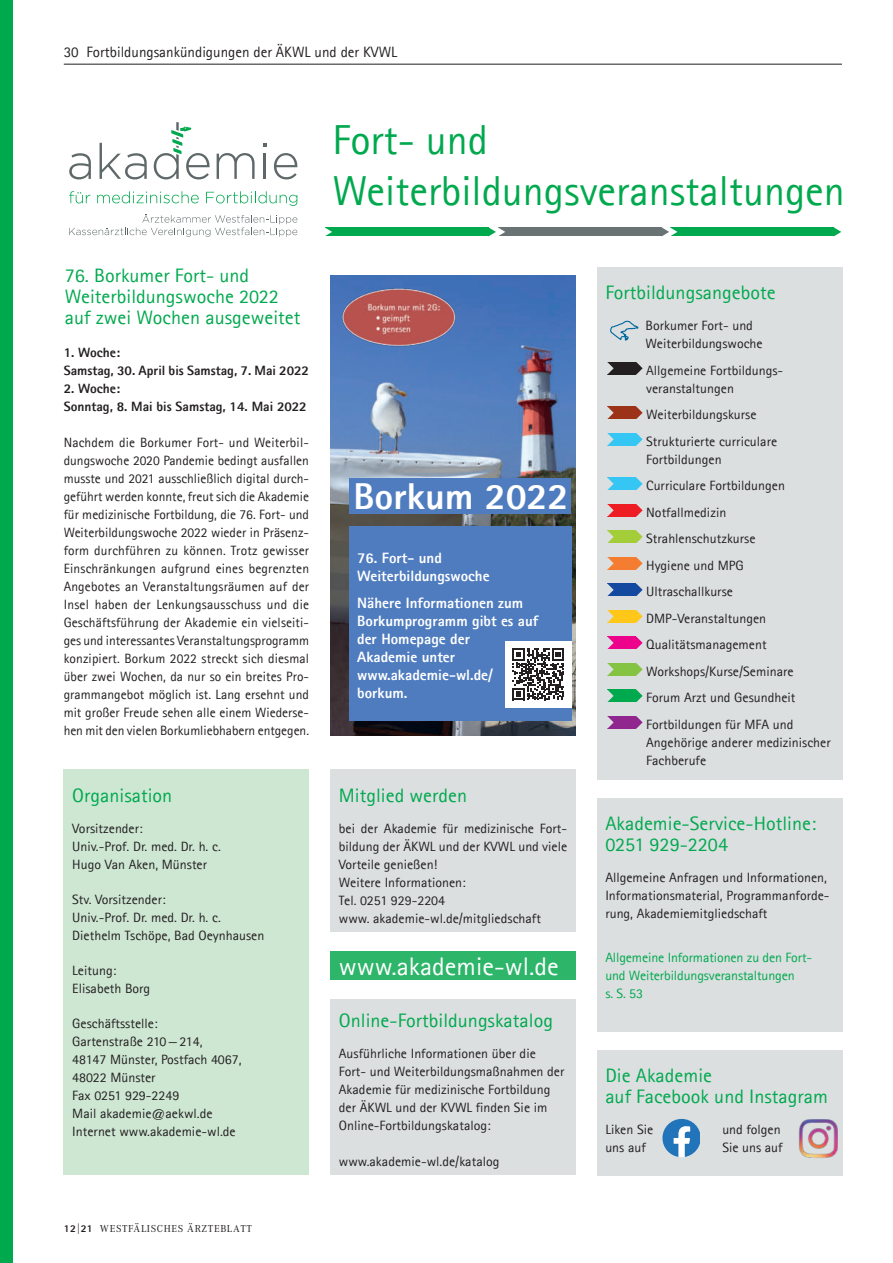
<style>
.page{position:relative;width:893px;height:1263px;background:#fff}
.page>*{position:absolute;margin:0;border:0;box-sizing:border-box;transform-origin:0 0}
.t1{font:42px/51px "Agfa Rotis Sans Serif";color:#00a94e}
.t2{font:800 37.5px "Agfa Rotis Sans Serif";color:#fff}
.t3{font:25.5px "Agfa Rotis Sans Serif";color:#fff}
.t4{font:19.5px/21px "Agfa Rotis Sans Serif";color:#00a94e}
.t5{font:800 15px/18px "Agfa Rotis Sans Serif";color:#fff}
.t6{font:15px "Agfa Rotis Sans Serif";color:#231f20}
.t7{font:13.5px/18px "Agfa Rotis Sans Serif";color:#231f20}
.t8{font:800 13.5px/18px "Agfa Rotis Sans Serif";color:#231f20}
.t9{font:13.5px/18px "Agfa Rotis Sans Serif";letter-spacing:-.01em;color:#00a94e}
.t10{font:10.5px "Corporate A Pro";letter-spacing:.06em;color:#231f20}
.s1{font-family:"Agfa Rotis Sans Serif";font-weight:800}
</style>
<div class="page">
<hr style="left:64px;top:64px;width:778px;height:1px;background:#231f20">
<div style="left:0;top:0;width:13px;height:1263px;background:#00a94e"></div>
<div style="left:64px;top:770px;width:245px;height:404px;background:#cee7d3"></div>
<svg style="left:69px;top:214px;width:228px;height:23px"></svg>
<svg style="left:69px;top:191px;width:21px;height:12px"></svg>
<svg style="left:97px;top:191px;width:102px;height:12px"></svg>
<svg style="left:206px;top:191px;width:91px;height:15px"></svg>
<hr style="left:264px;top:154px;width:2px;height:25px;background:#5f6869">
<svg style="left:274px;top:153px;width:23px;height:26px"></svg>
<svg style="left:217px;top:153px;width:38px;height:26px"></svg>
<svg style="left:100px;top:143px;width:47px;height:36px"></svg>
<svg style="left:69px;top:153px;width:22px;height:26px"></svg>
<svg style="left:154px;top:122px;width:56px;height:57px"></svg>
<div style="left:597px;top:267px;width:245px;height:513px;background:#dbdfe0"></div>
<svg style="left:610px;top:320px;width:29px;height:21px"></svg>
<div style="left:607px;top:362px;width:29px;height:13px;background:#231f20"></div>
<svg style="left:636px;top:362px;width:7px;height:13px"></svg>
<svg style="left:607px;top:362px;width:7px;height:13px"></svg>
<div style="left:607px;top:406px;width:29px;height:13px;background:#9c3319"></div>
<svg style="left:636px;top:406px;width:7px;height:13px"></svg>
<svg style="left:607px;top:406px;width:7px;height:13px"></svg>
<div style="left:607px;top:433px;width:29px;height:13px;background:#35c6f4"></div>
<svg style="left:636px;top:433px;width:7px;height:13px"></svg>
<svg style="left:607px;top:433px;width:7px;height:13px"></svg>
<div style="left:607px;top:477px;width:29px;height:13px;background:#35c6f4"></div>
<svg style="left:636px;top:477px;width:7px;height:13px"></svg>
<svg style="left:607px;top:477px;width:7px;height:13px"></svg>
<div style="left:607px;top:504px;width:29px;height:13px;background:#ee1d23"></div>
<svg style="left:636px;top:504px;width:7px;height:13px"></svg>
<svg style="left:607px;top:504px;width:7px;height:13px"></svg>
<div style="left:607px;top:530px;width:29px;height:13px;background:#a3cd39"></div>
<svg style="left:636px;top:530px;width:7px;height:13px"></svg>
<svg style="left:607px;top:530px;width:7px;height:13px"></svg>
<div style="left:607px;top:557px;width:29px;height:13px;background:#f47d31"></div>
<svg style="left:636px;top:557px;width:7px;height:13px"></svg>
<svg style="left:607px;top:557px;width:7px;height:13px"></svg>
<div style="left:607px;top:584px;width:29px;height:12px;background:#13499f"></div>
<svg style="left:636px;top:584px;width:7px;height:12px"></svg>
<svg style="left:607px;top:584px;width:7px;height:12px"></svg>
<div style="left:607px;top:610px;width:29px;height:13px;background:#fec719"></div>
<svg style="left:636px;top:610px;width:7px;height:13px"></svg>
<svg style="left:607px;top:610px;width:7px;height:13px"></svg>
<div style="left:607px;top:637px;width:29px;height:12px;background:#ed028c"></div>
<svg style="left:636px;top:637px;width:7px;height:12px"></svg>
<svg style="left:607px;top:637px;width:7px;height:12px"></svg>
<div style="left:607px;top:663px;width:29px;height:13px;background:#84c442"></div>
<svg style="left:636px;top:663px;width:7px;height:13px"></svg>
<svg style="left:607px;top:663px;width:7px;height:13px"></svg>
<div style="left:607px;top:690px;width:29px;height:12px;background:#00a94e"></div>
<svg style="left:636px;top:690px;width:7px;height:12px"></svg>
<svg style="left:607px;top:690px;width:7px;height:12px"></svg>
<div style="left:607px;top:716px;width:29px;height:13px;background:#8f278f"></div>
<svg style="left:636px;top:716px;width:7px;height:13px"></svg>
<svg style="left:607px;top:716px;width:7px;height:13px"></svg>
<div style="left:330px;top:999px;width:246px;height:175px;background:#dbdfe0"></div>
<div style="left:597px;top:798px;width:245px;height:233px;background:#dbdfe0"></div>
<div style="left:670px;top:227px;width:164px;height:9px;background:#00a94e"></div>
<svg style="left:834px;top:227px;width:7px;height:9px"></svg>
<div style="left:498px;top:227px;width:164px;height:9px;background:#6a7374"></div>
<svg style="left:662px;top:227px;width:15px;height:9px"></svg>
<div style="left:325px;top:227px;width:164px;height:9px;background:#00a94e"></div>
<svg style="left:489px;top:227px;width:16px;height:9px"></svg>
<svg style="left:325px;top:227px;width:7px;height:9px"></svg>
<div style="left:330px;top:951px;width:246px;height:29px;background:#2db569"></div>
<div style="left:330px;top:770px;width:246px;height:161px;background:#dbdfe0"></div>
<div style="left:597px;top:1050px;width:245px;height:126px;background:#dbdfe0"></div>
<svg style="left:662px;top:1119px;width:38px;height:38px"></svg>
<img style="left:799px;top:1119px;width:38px;height:39px">
<img style="left:330px;top:276px;width:246px;height:460px">
<div style="left:349px;top:526px;width:222px;height:195px;background:#4f7cbf"></div>
<div style="left:349px;top:479px;width:222px;height:35px;background:#4f7cbf"></div>
<div style="left:505px;top:641px;width:66px;height:66px;background:#fff"></div>
<svg style="left:512px;top:648px;width:52px;height:52px"></svg>
<img style="left:341px;top:279px;width:115px;height:73px">
<p class="t6" style="left:64px;top:43px;width:335px">30 Fortbildungsankündigungen der ÄKWL und der KVWL</p>
<h3 class="t4" style="left:65px;top:265px;width:237px">76. Borkumer Fort- und<br>Weiterbildungswoche 2022 auf zwei Wochen ausgeweitet</h3>
<p class="t8" style="left:64px;top:344px;width:247px">1. Woche:<br>Samstag, 30. April bis Samstag, 7. Mai 2022</p>
<p class="t8" style="left:64px;top:380px;width:245px">2. Woche:<br>Sonntag, 8. Mai bis Samstag, 14. Mai 2022</p>
<p class="t7" style="left:64px;top:434px;width:247px;text-align:justify">Nachdem die Borkumer Fort- und Weiterbil&shy;dungswoche 2020 Pandemie bedingt ausfallen musste und 2021 ausschließlich digital durch&shy;geführt werden konnte, freut sich die Akademie für medizinische Fortbildung, die 76. Fort- und Weiterbildungswoche 2022 wieder in Präsenz&shy;form durchführen zu können. Trotz gewisser Einschränkungen aufgrund eines begrenzten Angebotes an Veranstaltungsräumen auf der Insel haben der Lenkungsausschuss und die Geschäftsführung der Akademie ein vielseiti&shy;ges und interessantes Veranstaltungsprogramm konzipiert. Borkum 2022 streckt sich diesmal über zwei Wochen, da nur so ein breites Pro&shy;grammangebot möglich ist. Lang ersehnt und mit großer Freude sehen alle einem Wiederse&shy;hen mit den vielen Borkumliebhabern entgegen.</p>
<h3 class="t4" style="left:72px;top:784px;width:102px">Organisation</h3>
<p class="t7" style="left:72px;top:819px;width:150px">Vorsitzender:<br>Univ.-Prof. Dr. med. Dr. h. c.<br>Hugo Van Aken, Münster</p>
<p class="t7" style="left:72px;top:890px;width:194px">Stv. Vorsitzender:<br>Univ.-Prof. Dr. med. Dr. h. c.<br>Diethelm Tschöpe, Bad Oeynhausen</p>
<p class="t7" style="left:72px;top:961px;width:79px">Leitung:<br>Elisabeth Borg</p>
<p class="t7" style="left:72px;top:1014px;width:171px">Geschäftsstelle:<br>Gartenstraße 210—214,<br>48147 Münster, Postfach 4067,<br>48022 Münster<br>Fax 0251 929-2249<br>Mail akademie@aekwl.de<br>Internet www.akademie-wl.de</p>
<p class="t10" style="left:64px;top:1221px;width:190px"><span class="s1">12|21</span> WESTFÄLISCHES ÄRZTEBLATT</p>
<h1 class="t1" style="left:332px;top:114px;width:514px">Fort- und<br>Weiterbildungsveranstaltungen</h1>
<h2 class="t2" style="left:353px;top:472px;width:217px">Borkum 2022</h2>
<p class="t5" style="left:357px;top:549px;width:134px">76. Fort- und<br>Weiterbildungswoche</p>
<p class="t5" style="left:357px;top:594px;width:183px">Nähere Informationen zum<br>Borkumprogramm gibt es auf der Homepage der<br>Akademie unter www.akademie-wl.de/ borkum.</p>
<h3 class="t4" style="left:339px;top:784px;width:130px">Mitglied werden</h3>
<p class="t7" style="left:339px;top:819px;width:230px">bei der Akademie für medizinische Fort&shy;bildung der ÄKWL und der KVWL und viele<br>Vorteile genießen!<br>Weitere Informationen:<br>Tel. 0251 929-2204<br>www. akademie-wl.de/mitgliedschaft</p>
<h3 class="t3" style="left:339px;top:951px;width:221px">www.akademie-wl.de</h3>
<h3 class="t4" style="left:339px;top:1010px;width:216px">Online-Fortbildungskatalog</h3>
<p class="t7" style="left:339px;top:1044px;width:227px">Ausführliche Informationen über die Fort- und Weiterbildungsmaßnahmen der Akademie für medizinische Fortbildung der ÄKWL und der KVWL finden Sie im Online-Fortbildungskatalog:</p>
<p class="t7" style="left:339px;top:1152px;width:162px">www.akademie-wl.de/katalog</p>
<h3 class="t4" style="left:605px;top:282px;width:172px">Fortbildungsangebote</h3>
<p class="t7" style="left:646px;top:316px;width:119px">Borkumer Fort- und<br>Weiterbildungswoche</p>
<p class="t7" style="left:646px;top:361px;width:137px">Allgemeine Fortbildungs&shy;veranstaltungen</p>
<p class="t7" style="left:646px;top:401px;width:133px;line-height:26.5px">Weiterbildungskurse<br>Strukturierte curriculare</p>
<p class="t7" style="left:646px;top:446px;width:151px;line-height:26.5px">Fortbildungen<br>Curriculare Fortbildungen<br>Notfallmedizin<br>Strahlenschutzkurse<br>Hygiene und MPG<br>Ultraschallkurse<br>DMP-Veranstaltungen<br>Qualitätsmanagement<br>Workshops/Kurse/Seminare<br>Forum Arzt und Gesundheit<br>Fortbildungen für MFA und</p>
<p class="t7" style="left:646px;top:733px;width:186px">Angehörige anderer medizinischer<br>Fachberufe</p>
<h3 class="t4" style="left:605px;top:813px;width:212px">Akademie-Service-Hotline:<br>0251 929-2204</h3>
<p class="t7" style="left:605px;top:868px;width:226px">Allgemeine Anfragen und Informationen,<br>Informationsmaterial, Programmanforde&shy;rung, Akademiemitgliedschaft</p>
<p class="t9" style="left:605px;top:948px;width:208px">Allgemeine Informationen zu den Fort&shy;und Weiterbildungsveranstaltungen<br>s. S. 53</p>
<h3 class="t4" style="left:605px;top:1065px;width:224px">Die Akademie<br>auf Facebook und Instagram</h3>
<p class="t7" style="left:605px;top:1120px;width:49px">Liken Sie</p>
<p class="t7" style="left:722px;top:1120px;width:60px">und folgen</p>
<p class="t7" style="left:605px;top:1138px;width:42px">uns auf</p>
<p class="t7" style="left:722px;top:1138px;width:62px">Sie uns auf</p>
</div>
